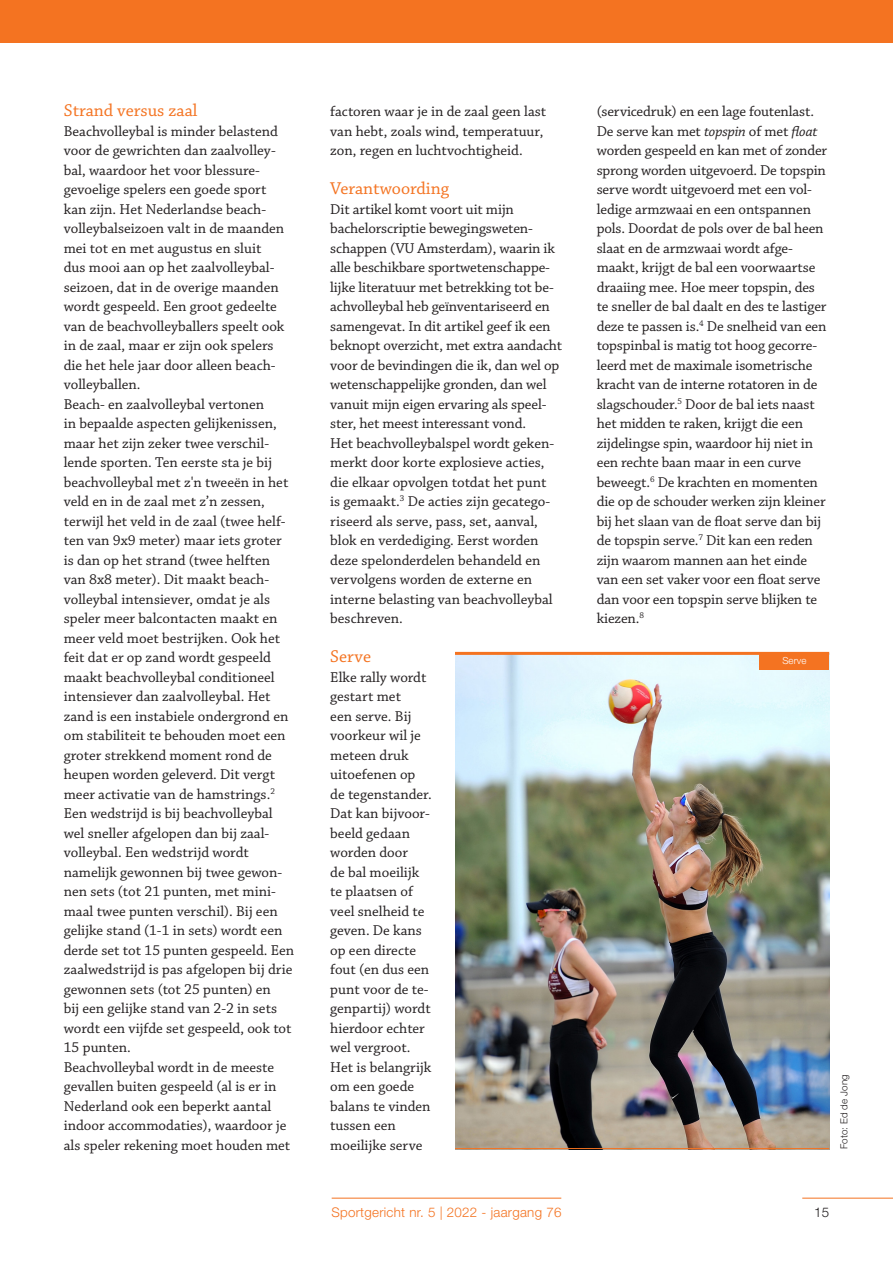
<style>
.page{position:relative;width:893px;height:1263px;background:#fff}
.page>*{position:absolute;margin:0;border:0;box-sizing:border-box;transform-origin:0 0}
.t1{font:18px "Chaparral Pro";color:#f47321}
.t2{font:15px/19.5px "Chaparral Pro";color:#231f20}
.t3{font:300 13.35px "Helvetica Neue LT Std";letter-spacing:.02em;color:#f47321}
.t4{font:300 13.35px "Helvetica Neue LT Std";color:#231f20}
._00_-_Fotobijschrift{font:300 9.75px "Helvetica Neue LT Std";letter-spacing:.01em;color:#231f20}
._00_-_Fotobijschrift-2{font:300 9.75px "Helvetica Neue LT Std";letter-spacing:.01em;color:#fff}
.s1{font-style:italic}
</style>
<div class="page">
<hr style="left:332px;top:1198px;width:229px;height:1px;background:#f47321">
<hr style="left:802px;top:1198px;width:91px;height:1px;background:#f47321">
<div style="left:0;top:0;width:893px;height:43px;background:#f47321"></div>
<img style="left:455px;top:655px;width:374px;height:493px">
<hr style="left:455px;top:652px;width:374px;height:3px;background:#f47321">
<hr style="left:455px;top:1148px;width:374px;height:1px;background:#f47321">
<div style="left:760px;top:652px;width:69px;height:17px;background:#f47321"></div>
<p class="t1" style="left:64px;top:101px;width:135px">Strand versus zaal</p>
<p class="t2" style="left:64px;top:122px;width:222px">Beachvolleybal is minder belastend voor de gewrichten dan zaalvolley&shy;bal, waardoor het voor blessure&shy;gevoelige spelers een goede sport kan zijn. Het Nederlandse beach&shy;volleybalseizoen valt in de maanden mei tot en met augustus en sluit dus mooi aan op het zaalvolleybal&shy;seizoen, dat in de overige maanden wordt gespeeld. Een groot gedeelte van de beachvolleyballers speelt ook in de zaal, maar er zijn ook spelers die het hele jaar door alleen beach&shy;volleyballen.</p>
<p class="t2" style="left:64px;top:395px;width:226px">Beach- en zaalvolleybal vertonen<br>in bepaalde aspecten gelijkenissen, maar het zijn zeker twee verschil&shy;lende sporten. Ten eerste sta je bij beachvolleybal met z'n tweeën in het veld en in de zaal met z’n zessen, terwijl het veld in de zaal (twee helf&shy;ten van 9x9 meter) maar iets groter is dan op het strand (twee helften van 8x8 meter). Dit maakt beach&shy;volleybal intensiever, omdat je als speler meer balcontacten maakt en meer veld moet bestrijken. Ook het feit dat er op zand wordt gespeeld maakt beachvolleybal conditioneel intensiever dan zaalvolleybal. Het zand is een instabiele ondergrond en om stabiliteit te behouden moet een groter strekkend moment rond de heupen worden geleverd. Dit vergt meer activatie van de hamstrings.<sup>2</sup></p>
<p class="t2" style="left:64px;top:804px;width:232px">Een wedstrijd is bij beachvolleybal wel sneller afgelopen dan bij zaal&shy;volleybal. Een wedstrijd wordt namelijk gewonnen bij twee gewon&shy;nen sets (tot 21 punten, met mini&shy;maal twee punten verschil). Bij een gelijke stand (1-1 in sets) wordt een derde set tot 15 punten gespeeld. Een zaalwedstrijd is pas afgelopen bij drie gewonnen sets (tot 25 punten) en<br>bij een gelijke stand van 2-2 in sets wordt een vijfde set gespeeld, ook tot 15 punten.</p>
<p class="t2" style="left:64px;top:1058px;width:228px">Beachvolleybal wordt in de meeste gevallen buiten gespeeld (al is er in Nederland ook een beperkt aantal indoor accommodaties), waardoor je als speler rekening moet houden met</p>
<p class="t2" style="left:330px;top:102px;width:217px">factoren waar je in de zaal geen last van hebt, zoals wind, temperatuur, zon, regen en luchtvochtigheid.</p>
<p class="t1" style="left:330px;top:179px;width:120px">Verantwoording</p>
<p class="t2" style="left:330px;top:200px;width:234px">Dit artikel komt voort uit mijn bachelorscriptie bewegingsweten&shy;schappen (VU Amsterdam), waarin ik alle beschikbare sportwetenschappe&shy;lijke literatuur met betrekking tot be&shy;achvolleybal heb geïnventariseerd en samengevat. In dit artikel geef ik een beknopt overzicht, met extra aandacht voor de bevindingen die ik, dan wel op wetenschappelijke gronden, dan wel vanuit mijn eigen ervaring als speel&shy;ster, het meest interessant vond.</p>
<p class="t2" style="left:330px;top:434px;width:225px">Het beachvolleybalspel wordt geken&shy;merkt door korte explosieve acties, die elkaar opvolgen totdat het punt is gemaakt.<sup>3</sup> De acties zijn gecatego&shy;riseerd als serve, pass, set, aanval, blok en verdediging. Eerst worden deze spelonderdelen behandeld en vervolgens worden de externe en interne belasting van beachvolleybal beschreven.</p>
<p class="t1" style="left:330px;top:647px;width:42px">Serve</p>
<p class="t2" style="left:330px;top:668px;width:103px">Elke rally wordt gestart met<br>een serve. Bij voorkeur wil je meteen druk uitoefenen op de tegenstander.<br>Dat kan bijvoor&shy;beeld gedaan worden door<br>de bal moeilijk te plaatsen of veel snelheid te geven. De kans op een directe fout (en dus een punt voor de te&shy;genpartij) wordt hierdoor echter wel vergroot.<br>Het is belangrijk om een goede balans te vinden tussen een moeilijke serve</p>
<p class="t2" style="left:597px;top:102px;width:219px">(servicedruk) en een lage foutenlast.</p>
<p class="t2" style="left:597px;top:122px;width:232px">De serve kan met <span class="s1">topspin</span> of met <span class="s1">float </span>worden gespeeld en kan met of zonder sprong worden uitgevoerd. De topspin serve wordt uitgevoerd met een vol&shy;ledige armzwaai en een ontspannen pols. Doordat de pols over de bal heen slaat en de armzwaai wordt afge&shy;maakt, krijgt de bal een voorwaartse draaiing mee. Hoe meer topspin, des te sneller de bal daalt en des te lastiger deze te passen is.<sup>4</sup> De snelheid van een topspinbal is matig tot hoog gecorre&shy;leerd met de maximale isometrische kracht van de interne rotatoren in de slagschouder.<sup>5</sup> Door de bal iets naast het midden te raken, krijgt die een zijdelingse spin, waardoor hij niet in een rechte baan maar in een curve beweegt.<sup>6</sup> De krachten en momenten die op de schouder werken zijn kleiner bij het slaan van de float serve dan bij de topspin serve.<sup>7</sup> Dit kan een reden zijn waarom mannen aan het einde van een set vaker voor een float serve dan voor een topspin serve blijken te kiezen.<sup>8</sup></p>
<p class="_00_-_Fotobijschrift-2" style="left:782px;top:655px;width:26px">Serve</p>
<p class="_00_-_Fotobijschrift" style="left:838px;top:1149px;width:76px;rotate:-90deg">Foto: Ed de Jong</p>
<p class="t3" style="left:331px;top:1204px;width:232px">Sportgericht nr. 5 | 2022 - jaargang 76</p>
<p class="t4" style="left:814px;top:1204px;width:17px">15</p>
</div>
